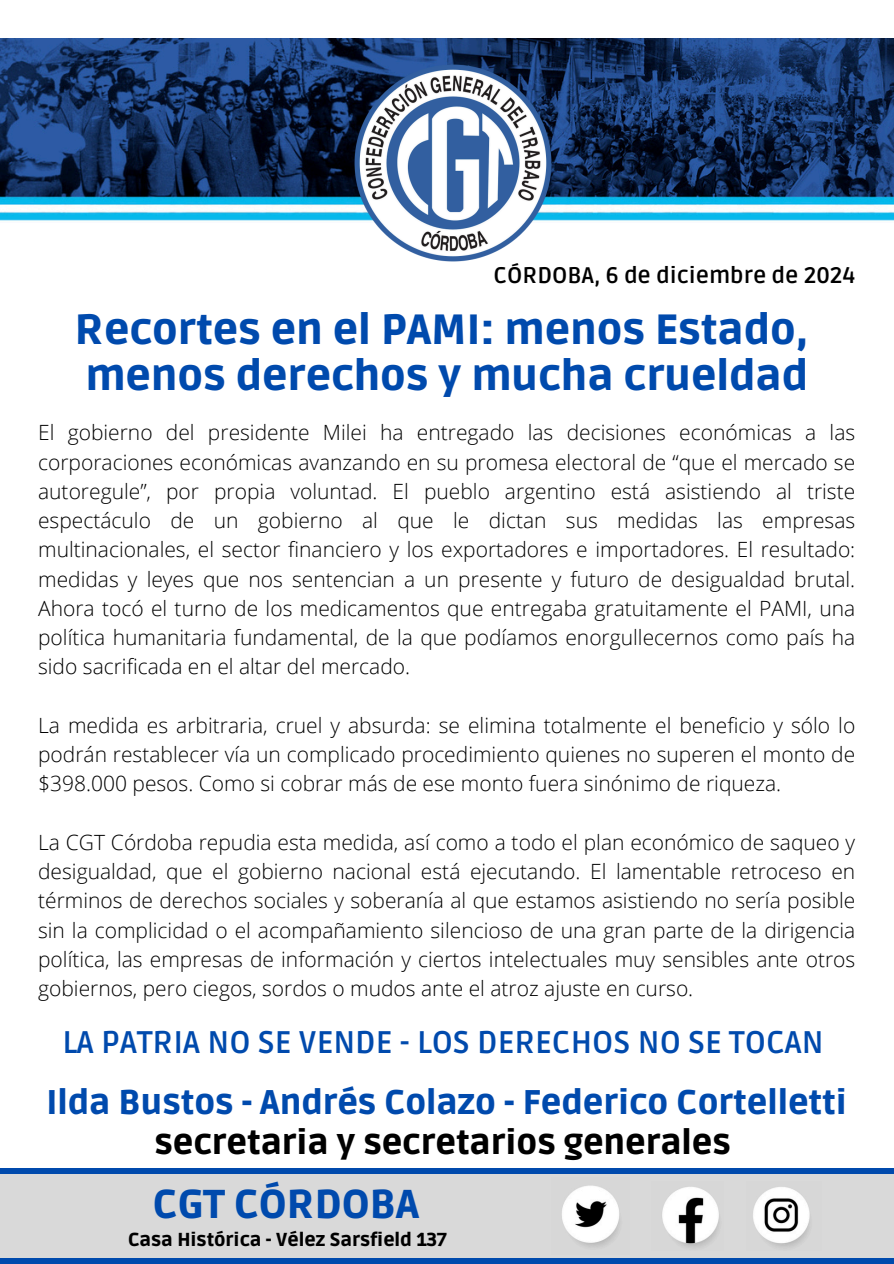
<style>
.page{position:relative;width:894px;height:1264px;background:#fff}
.page>*{position:absolute;margin:0;border:0;box-sizing:border-box;transform-origin:0 0}
.t1{font:900 42px/46.2px "Ruda";color:#004aad}
.t2{font:900 40.05px "Ruda";color:#004aad}
.t3{font:900 34.05px/40.5px "Ruda";color:#004aad;text-align:center}
.t4{font:700 31.2px "Ruda";color:#004aad}
.t5{font:700 22.5px "Ruda";color:#000}
.t6{font:300 21px/29.2px "Open Sans";color:#000;text-align:justify}
.t7{font:900 18.75px "Ruda";color:#000}
.s1{color:#000}
</style>
<div class="page">
<img style="left:0;top:38px;width:893px;height:183px">
<img style="left:352px;top:63px;width:201px;height:199px">
<svg style="left:0;top:1257px;width:893px;height:6px;background:#2461b4"></svg>
<div style="left:0;top:1174px;width:893px;height:83px;background:#d9d9d9"></div>
<img style="left:662px;top:1187px;width:58px;height:62px">
<img style="left:562px;top:1185px;width:58px;height:63px">
<img style="left:753px;top:1187px;width:57px;height:62px">
<div style="left:0;top:1168px;width:893px;height:6px;background:#004aad"></div>
<svg style="left:484px;top:258px;width:69px;height:4px"></svg>
<h2 class="t5" style="left:493px;top:262px;width:363px">CÓRDOBA, 6 de diciembre de 2024</h2>
<h5 class="t1" style="left:75px;top:308px;width:735px">Recortes en el PAMI: menos Estado, menos derechos y mucha crueldad</h5>
<h6 class="t6" style="left:38px;top:417px;width:818px">El gobierno del presidente Milei ha entregado las decisiones económicas a las corporaciones económicas avanzando en su promesa electoral de “que el mercado se autoregule”, por propia voluntad. El pueblo argentino está asistiendo al triste espectáculo de un gobierno al que le dictan sus medidas las empresas multinacionales, el sector financiero y los exportadores e importadores. El resultado: medidas y leyes que nos sentencian a un presente y futuro de desigualdad brutal.<br>Ahora tocó el turno de los medicamentos que entregaba gratuitamente el PAMI, una política humanitaria fundamental, de la que podíamos enorgullecernos como país ha sido sacrificada en el altar del mercado.</h6>
<h6 class="t6" style="left:38px;top:710px;width:818px">La medida es arbitraria, cruel y absurda: se elimina totalmente el beneficio y sólo lo podrán restablecer vía un complicado procedimiento quienes no superen el monto de $398.000 pesos. Como si cobrar más de ese monto fuera sinónimo de riqueza.</h6>
<h6 class="t6" style="left:38px;top:827px;width:818px">La CGT Córdoba repudia esta medida, así como a todo el plan económico de saqueo y desigualdad, que el gobierno nacional está ejecutando. El lamentable retroceso en términos de derechos sociales y soberanía al que estamos asistiendo no sería posible sin la complicidad o el acompañamiento silencioso de una gran parte de la dirigencia política, las empresas de información y ciertos intelectuales muy sensibles ante otros gobiernos, pero ciegos, sordos o mudos ante el atroz ajuste en curso.</h6>
<h4 class="t4" style="left:62px;top:1024px;width:762px">LA PATRIA NO SE VENDE - LOS DERECHOS NO SE TOCAN</h4>
<h3 class="t3" style="left:47px;top:1082px;width:801px">Ilda Bustos - Andrés Colazo - Federico Cortelletti <span class="s1">secretaria y secretarios generales</span></h3>
<p class="t2" style="left:153px;top:1180px;width:267px">CGT CÓRDOBA</p>
<p class="t7" style="left:128px;top:1229px;width:320px">Casa Histórica - Vélez Sarsfield 137</p>
</div>
